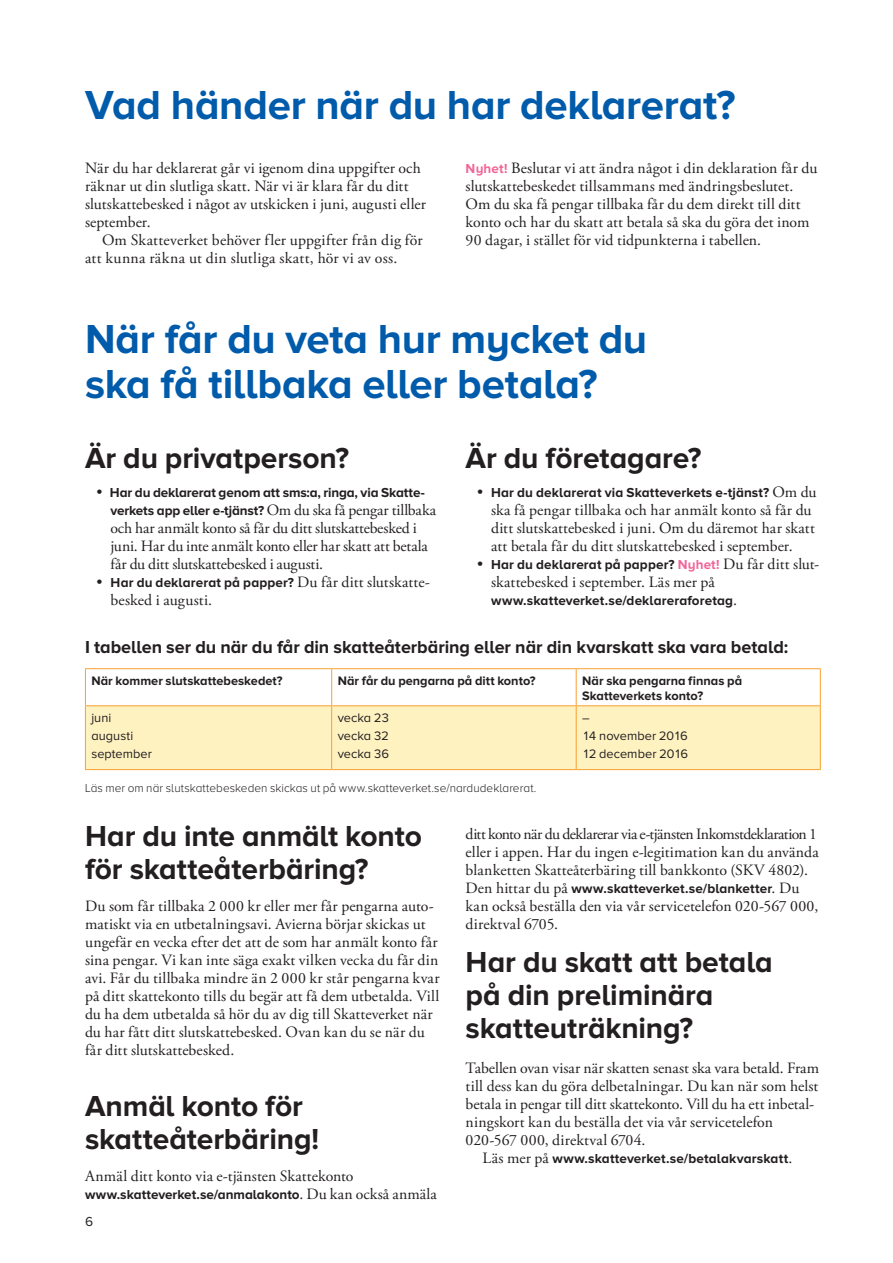
<style>
.page{position:relative;width:893px;height:1263px;background:#fff}
.page>*{position:absolute;margin:0;border:0;box-sizing:border-box;transform-origin:0 0}
.Rubrik_1_PNA_28{font:700 42px/45px "Proxima Nova";letter-spacing:-.005em;color:#015bab}
.Rubrik_2_PNA_20{font:700 30px/33px "Proxima Nova";letter-spacing:-.005em;color:#231f20}
.Rubrik_3_PNA_12{font:700 18px "Proxima Nova";letter-spacing:-.005em;color:#231f20}
.Brödtext_Garamond{font:15.75px/18px "Adobe Garamond Pro";letter-spacing:.005em;color:#231f20}
.Brödtext_Adobe_Garam{font:15.75px/18px "Adobe Garamond Pro";letter-spacing:.01em;color:#231f20}
.Brödtext_Garamond-2{font:15.75px/18px "Adobe Garamond Pro";letter-spacing:-.015em;color:#231f20}
.Brödtext_Garamond-3{font:700 13.5px "Proxima Nova";letter-spacing:.01em;color:#231f20}
.Brödtext_Garamond-4{font:700 13.5px/18px "Proxima Nova";letter-spacing:-.01em;color:#231f20}
.Brödtext_Adobe_Garam-2{font:700 13.5px "Proxima Nova";letter-spacing:.01em;color:#231f20}
.t1{font:13.5px "Proxima Nova";color:#231f20}
.Tabell_rubrik_PNA{font:700 12.75px/15px "Proxima Nova";color:#231f20}
.Tabell_text_PNA{font:12.75px/18px "Proxima Nova";color:#231f20}
.Fotnot_PNA{font:300 12px "Proxima Nova";letter-spacing:.005em;color:#231f20}
.s1{font-family:"Proxima Nova";font-weight:700;font-size:13.5px;color:#f16698}
.s2{font-family:"Adobe Garamond Pro";font-weight:400;font-size:15.75px}
.s3{color:#f16698}
</style>
<div class="page">
<svg style="left:86px;top:669px;width:734px;height:36px"></svg>
<div style="left:86px;top:706px;width:734px;height:63px;background:#fef2c1"></div>
<hr style="left:85px;top:668px;width:247px;height:1px;background:#f9a032">
<hr style="left:85px;top:669px;width:1px;height:36px;background:#f9a032">
<hr style="left:332px;top:668px;width:244px;height:1px;background:#f9a032">
<hr style="left:331px;top:669px;width:1px;height:36px;background:#f9a032">
<hr style="left:576px;top:668px;width:245px;height:1px;background:#f9a032">
<hr style="left:576px;top:669px;width:1px;height:36px;background:#f9a032">
<hr style="left:820px;top:669px;width:1px;height:36px;background:#f9a032">
<hr style="left:85px;top:705px;width:247px;height:1px;background:#f9a032">
<hr style="left:332px;top:705px;width:244px;height:1px;background:#f9a032">
<hr style="left:576px;top:705px;width:245px;height:1px;background:#f9a032">
<hr style="left:85px;top:706px;width:1px;height:63px;background:#f9a032">
<hr style="left:331px;top:706px;width:1px;height:63px;background:#f9a032">
<hr style="left:576px;top:706px;width:1px;height:63px;background:#f9a032">
<hr style="left:820px;top:706px;width:1px;height:63px;background:#f9a032">
<hr style="left:85px;top:769px;width:247px;height:1px;background:#f9a032">
<hr style="left:332px;top:769px;width:244px;height:1px;background:#f9a032">
<hr style="left:576px;top:769px;width:245px;height:1px;background:#f9a032">
<p class="Rubrik_1_PNA_28" style="left:85px;top:84px;width:652px">Vad händer när du har deklarerat?</p>
<p class="Brödtext_Garamond" style="left:85px;top:159px;width:342px">När du har deklarerat går vi igenom dina uppgifter och räknar ut din slutliga skatt. När vi är klara får du ditt slutskattebesked i något av utskicken i juni, augusti eller september.</p>
<p class="Brödtext_Adobe_Garam" style="left:85px;top:231px;width:339px;text-indent:17px">Om Skatteverket behöver fler uppgifter från dig för att kunna räkna ut din slutliga skatt, hör vi av oss.</p>
<p class="Brödtext_Adobe_Garam" style="left:466px;top:159px;width:353px"><span class="s1">Nyhet!</span> Beslutar vi att ändra något i din deklaration får du slutskattebeskedet tillsammans med ändringsbeslutet.<br>Om du ska få pengar tillbaka får du dem direkt till ditt konto och har du skatt att betala så ska du göra det inom 90 dagar, i stället för vid tidpunkterna i tabellen.</p>
<p class="Rubrik_1_PNA_28" style="left:85px;top:318px;width:564px">När får du veta hur mycket du ska få tillbaka eller betala?</p>
<p class="Rubrik_2_PNA_20" style="left:85px;top:443px;width:266px">Är du privatperson?</p>
<p class="Brödtext_Garamond-4" style="left:111px;top:484px;width:327px;text-indent:-14px"><span class="s2">•</span> Har du deklarerat genom att sms:a, ringa, via Skatte&shy;verkets app eller e-tjänst? <span class="s2">Om du ska få pengar tillbaka</span></p>
<p class="Brödtext_Garamond-2" style="left:111px;top:519px;width:319px">och har anmält konto så får du ditt slutskattebesked i juni. Har du inte anmält konto eller har skatt att betala får du ditt slutskattebesked i augusti.</p>
<p class="Brödtext_Garamond-3" style="left:97px;top:576px;width:335px"><span class="s2">•</span> Har du deklarerat på papper? <span class="s2">Du får ditt slutskatte-</span></p>
<p class="Brödtext_Garamond" style="left:111px;top:591px;width:103px">besked i augusti.</p>
<p class="Rubrik_2_PNA_20" style="left:466px;top:443px;width:237px">Är du företagare?</p>
<p class="Brödtext_Garamond-3" style="left:477px;top:486px;width:341px"><span class="s2">•</span> Har du deklarerat via Skatteverkets e-tjänst? <span class="s2">Om du</span></p>
<p class="Brödtext_Garamond" style="left:491px;top:501px;width:325px">ska få pengar tillbaka och har anmält konto så får du ditt slutskattebesked i juni. Om du däremot har skatt att betala får du ditt slutskattebesked i september.</p>
<p class="Brödtext_Garamond-3" style="left:477px;top:558px;width:343px"><span class="s2">•</span> Har du deklarerat på papper? <span class="s3">Nyhet!</span> <span class="s2">Du får ditt slut-</span></p>
<p class="Brödtext_Garamond" style="left:491px;top:573px;width:225px">skattebesked i september. Läs mer på</p>
<p class="Brödtext_Garamond-3" style="left:491px;top:594px;width:248px">www.skatteverket.se/deklareraforetag<span class="s2">.</span></p>
<p class="Rubrik_3_PNA_12" style="left:85px;top:638px;width:705px">I tabellen ser du när du får din skatteåterbäring eller när din kvarskatt ska vara betald:</p>
<p class="Tabell_rubrik_PNA" style="left:91px;top:674px;width:193px">När kommer slutskattebeskedet?</p>
<p class="Tabell_rubrik_PNA" style="left:338px;top:674px;width:199px">När får du pengarna på ditt konto?</p>
<p class="Tabell_rubrik_PNA" style="left:582px;top:674px;width:162px">När ska pengarna finnas på<br>Skatteverkets konto?</p>
<p class="Tabell_text_PNA" style="left:91px;top:709px;width:62px">juni augusti september</p>
<p class="Tabell_text_PNA" style="left:338px;top:709px;width:53px;text-align:justify">vecka 23 vecka 32 vecka 36</p>
<p class="Tabell_text_PNA" style="left:582px;top:709px;width:108px">–<br>14 november 2016<br>12 december 2016</p>
<p class="Fotnot_PNA" style="left:85px;top:782px;width:453px">Läs mer om när slutskattebeskeden skickas ut på www.skatteverket.se/nardudeklarerat.</p>
<p class="Rubrik_2_PNA_20" style="left:85px;top:821px;width:338px">Har du inte anmält konto för skatteåterbäring?</p>
<p class="Brödtext_Garamond" style="left:85px;top:897px;width:356px">Du som får tillbaka 2 000 kr eller mer får pengarna auto&shy;matiskt via en utbetalningsavi. Avierna börjar skickas ut ungefär en vecka efter det att de som har anmält konto får sina pengar. Vi kan inte säga exakt vilken vecka du får din avi. Får du tillbaka mindre än 2 000 kr står pengarna kvar på ditt skattekonto tills du begär att få dem utbetalda. Vill du ha dem utbetalda så hör du av dig till Skatteverket när du har fått ditt slutskattebesked. Ovan kan du se när du får ditt slutskattebesked.</p>
<p class="Rubrik_2_PNA_20" style="left:85px;top:1091px;width:236px">Anmäl konto för skatteåterbäring!</p>
<p class="Brödtext_Garamond" style="left:85px;top:1167px;width:270px">Anmäl ditt konto via e-tjänsten Skattekonto</p>
<p class="Brödtext_Garamond-3" style="left:85px;top:1188px;width:353px">www.skatteverket.se/anmalakonto<span class="s2">. Du kan också anmäla</span></p>
<p class="t1" style="left:85px;top:1216px;width:10px">6</p>
<p class="Brödtext_Garamond" style="left:466px;top:825px;width:355px;text-align:justify">ditt konto när du deklarerar via e-tjänsten Inkomstdeklaration 1 eller i appen. Har du ingen e-legitimation kan du använda blanketten Skatteåterbäring till bankkonto (SKV 4802).</p>
<p class="Brödtext_Garamond-3" style="left:466px;top:882px;width:335px"><span class="s2">Den hittar du på</span> www.skatteverket.se/blanketter<span class="s2">. Du</span></p>
<p class="Brödtext_Garamond" style="left:466px;top:897px;width:354px">kan också beställa den via vår servicetelefon 020‑567 000, direktval 6705.</p>
<p class="Rubrik_2_PNA_20" style="left:466px;top:947px;width:309px">Har du skatt att betala på din preliminära skatteuträkning?</p>
<p class="Brödtext_Garamond" style="left:466px;top:1059px;width:355px">Tabellen ovan visar när skatten senast ska vara betald. Fram till dess kan du göra delbetalningar. Du kan när som helst betala in pengar till ditt skattekonto. Vill du ha ett inbetal&shy;ningskort kan du beställa det via vår servicetelefon 020‑567 000, direktval 6704.</p>
<p class="Brödtext_Adobe_Garam-2" style="left:483px;top:1152px;width:311px"><span class="s2">Läs mer på</span> www.skatteverket.se/betalakvarskatt<span class="s2">.</span></p>
</div>
